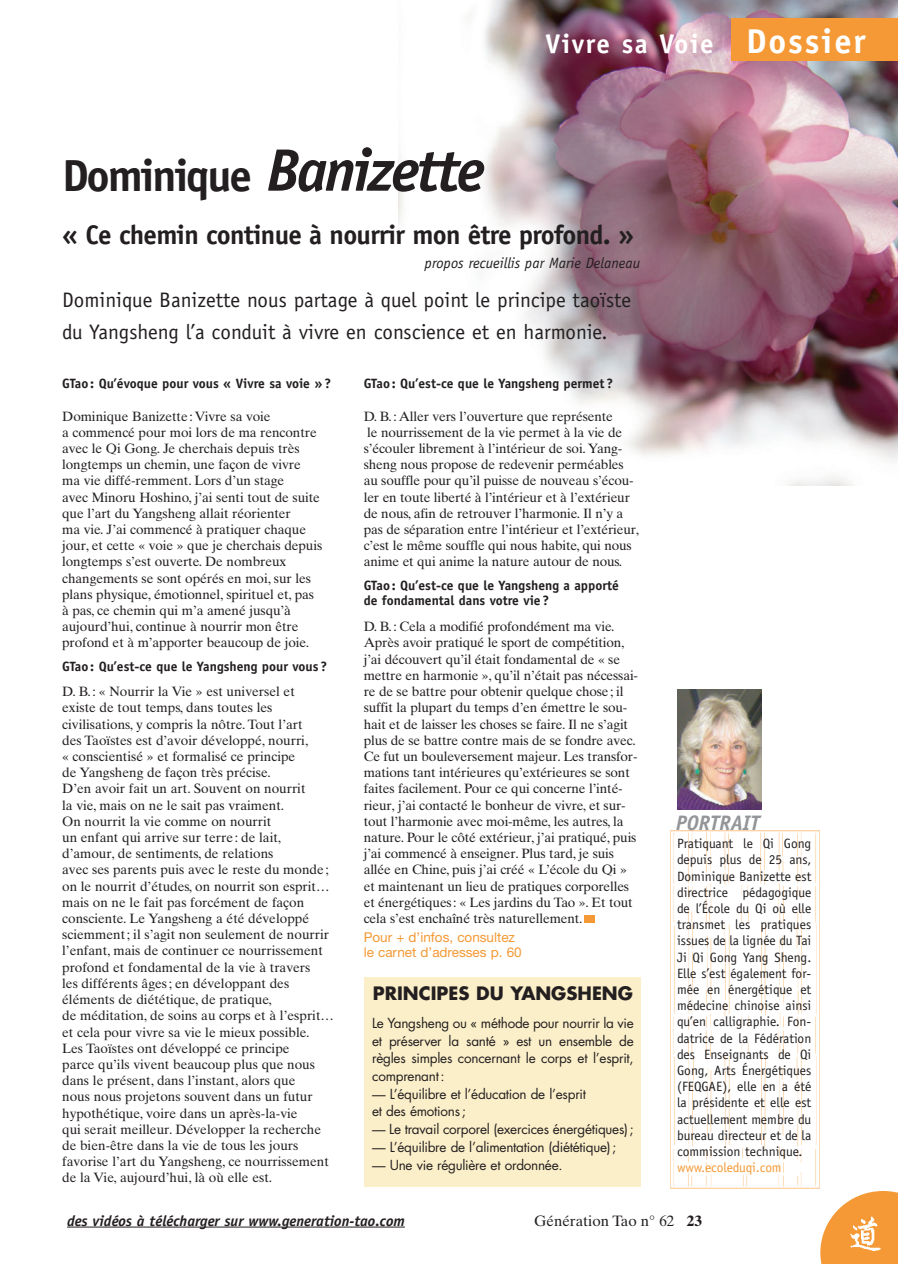
<style>
.page{position:relative;width:898px;height:1264px;background:#fff}
.page>*{position:absolute;margin:0;border:0;box-sizing:border-box;transform-origin:0 0}
.t1{font:700 45px "Officina Sans";letter-spacing:-.05em;color:#231f20}
.t2{font:700 27px "Officina Sans";letter-spacing:-.03em;color:#231f20}
.t3{font:700 27px "Officina Sans";letter-spacing:.055em;color:#fff}
.t4{font:21px/31.5px "Officina Sans";color:#231f20}
.t5{font:italic 700 21px "Officina Sans";color:#939598}
.t6{font:700 18px "Futura";color:#231f20}
.t7{font:italic 700 15px "Officina Sans";color:#231f20}
.t8{font:italic 15px "Officina Sans";color:#231f20}
.t9{font:15px "Times Ten";color:#231f20}
.t10{font:13.5px/16.2px "Times Ten";letter-spacing:-.005em;color:#231f20}
.t11{font:13.5px/16.2px "Officina Sans";color:#231f20;text-align:justify}
.t12{font:13.5px/17.7px "Futura";letter-spacing:-.02em;color:#231f20;text-align:justify}
.t13{font:700 13.5px/15px "Officina Sans";color:#231f20}
.t14{font:13.5px/15px "Helvetica Neue";color:#f49935}
.t15{font:13.5px "Officina Sans";letter-spacing:-.01em;color:#f49935}
.s1{font-style:italic;font-size:60px}
.s2{font-size:34.5px}
.s3{font-weight:700}
</style>
<div class="page">
<img style="left:398px;top:0;width:499px;height:485px">
<div style="left:583px;top:915px;width:11px;height:7px;background:#f49935"></div>
<svg style="left:820px;top:1191px;width:77px;height:72px"></svg>
<img style="left:848px;top:1213px;width:33px;height:38px">
<hr style="left:67px;top:1226px;width:337px;height:1px;background:#231f20">
<img style="left:670px;top:830px;width:149px;height:357px">
<img style="left:677px;top:689px;width:84px;height:120px">
<div style="left:364px;top:976px;width:277px;height:210px;background:#fbefc9"></div>
<div style="left:731px;top:18px;width:166px;height:43px;background:#f49935"></div>
<h1 class="t1" style="left:62px;top:158px;width:424px">Dominique <span class="s1">Banizette</span></h1>
<h2 class="t3" style="left:545px;top:33px;width:322px">Vivre sa Voie <span class="s2">Dossier</span></h2>
<h2 class="t2" style="left:62px;top:224px;width:573px">« Ce chemin continue à nourrir mon être profond. »</h2>
<p class="t8" style="left:425px;top:257px;width:217px">propos recueillis par Marie Delaneau</p>
<h3 class="t4" style="left:62px;top:286px;width:570px">Dominique Banizette nous partage à quel point le principe taoïste du Yangsheng l’a conduit à vivre en conscience et en harmonie.</h3>
<p class="t13" style="left:62px;top:377px;width:270px">GTao: Qu’évoque pour vous « Vivre sa voie »?</p>
<p class="t10" style="left:62px;top:409px;width:261px">Dominique Banizette: Vivre sa voie<br>a commencé pour moi lors de ma rencontre avec le Qi Gong. Je cherchais depuis très longtemps un chemin, une façon de vivre<br>ma vie diffé-remment. Lors d’un stage<br>avec Minoru Hoshino, j’ai senti tout de suite que l’art du Yangsheng allait réorienter<br>ma vie. J’ai commencé à pratiquer chaque jour, et cette « voie » que je cherchais depuis longtemps s’est ouverte. De nombreux changements se sont opérés en moi, sur les plans physique, émotionnel, spirituel et, pas à pas, ce chemin qui m’a amené jusqu’à aujourd’hui, continue à nourrir mon être profond et à m’apporter beaucoup de joie.</p>
<p class="t13" style="left:62px;top:660px;width:266px">GTao: Qu’est-ce que le Yangsheng pour vous?</p>
<p class="t10" style="left:62px;top:684px;width:273px">D. B. : « Nourrir la Vie » est universel et<br>existe de tout temps, dans toutes les civilisations, y compris la nôtre. Tout l’art<br>des Taoïstes est d’avoir développé, nourri,<br>« conscientisé » et formalisé ce principe<br>de Yangsheng de façon très précise.<br>D’en avoir fait un art. Souvent on nourrit<br>la vie, mais on ne le sait pas vraiment.<br>On nourrit la vie comme on nourrit<br>un enfant qui arrive sur terre : de lait, d’amour, de sentiments, de relations<br>avec ses parents puis avec le reste du monde ; on le nourrit d’études, on nourrit son esprit… mais on ne le fait pas forcément de façon consciente. Le Yangsheng a été développé sciemment ; il s’agit non seulement de nourrir l’enfant, mais de continuer ce nourrissement profond et fondamental de la vie à travers<br>les différents âges ; en développant des éléments de diététique, de pratique,<br>de méditation, de soins au corps et à l’esprit… et cela pour vivre sa vie le mieux possible.<br>Les Taoïstes ont développé ce principe<br>parce qu’ils vivent beaucoup plus que nous dans le présent, dans l’instant, alors que<br>nous nous projetons souvent dans un futur hypothétique, voire dans un après-la-vie<br>qui serait meilleur. Développer la recherche de bien-être dans la vie de tous les jours favorise l’art du Yangsheng, ce nourrissement de la Vie, aujourd’hui, là où elle est.</p>
<p class="t13" style="left:363px;top:377px;width:251px">GTao: Qu’est-ce que le Yangsheng permet?</p>
<p class="t10" style="left:363px;top:409px;width:277px">D. B.: Aller vers l’ouverture que représente<br>le nourrissement de la vie permet à la vie de s’écouler librement à l’intérieur de soi. Yang&shy;sheng nous propose de redevenir perméables au souffle pour qu’il puisse de nouveau s’écou&shy;ler en toute liberté à l’intérieur et à l’extérieur de nous, afin de retrouver l’harmonie. Il n’y a pas de séparation entre l’intérieur et l’extérieur, c’est le même souffle qui nous habite, qui nous anime et qui anime la nature autour de nous.</p>
<p class="t13" style="left:363px;top:579px;width:256px">GTao: Qu’est-ce que le Yangsheng a apporté de fondamental dans votre vie?</p>
<p class="t10" style="left:363px;top:619px;width:276px">D. B.: Cela a modifié profondément ma vie.<br>Après avoir pratiqué le sport de compétition, j’ai découvert qu’il était fondamental de « se mettre en harmonie », qu’il n’était pas nécessai&shy;re de se battre pour obtenir quelque chose; il suffit la plupart du temps d’en émettre le sou&shy;hait et de laisser les choses se faire. Il ne s’agit plus de se battre contre mais de se fondre avec.<br>Ce fut un bouleversement majeur. Les transfor&shy;mations tant intérieures qu’extérieures se sont faites facilement. Pour ce qui concerne l’inté&shy;rieur, j’ai contacté le bonheur de vivre, et sur&shy;tout l’harmonie avec moi-même, les autres, la nature. Pour le côté extérieur, j’ai pratiqué, puis j’ai commencé à enseigner. Plus tard, je suis allée en Chine, puis j’ai créé « L’école du Qi » et maintenant un lieu de pratiques corporelles et énergétiques: « Les jardins du Tao ». Et tout cela s’est enchaîné très naturellement.</p>
<p class="t14" style="left:363px;top:931px;width:159px">Pour + d’infos, consultez le carnet d’adresses p. 60</p>
<h3 class="t6" style="left:373px;top:984px;width:261px">PRINCIPES DU YANGSHENG</h3>
<p class="t12" style="left:372px;top:1014px;width:263px">Le Yangsheng ou « méthode pour nourrir la vie et préserver la santé » est un ensemble de règles simples concernant le corps et l’esprit, comprenant:</p>
<p class="t12" style="left:372px;top:1085px;width:215px">— L’équilibre et l’éducation de l’esprit et des émotions;</p>
<p class="t12" style="left:372px;top:1121px;width:263px">— Le travail corporel (exercices énergétiques);</p>
<p class="t12" style="left:372px;top:1138px;width:246px">— L’équilibre de l’alimentation (diététique);</p>
<p class="t12" style="left:372px;top:1156px;width:192px">— Une vie régulière et ordonnée.</p>
<h3 class="t5" style="left:675px;top:814px;width:86px">PORTRAIT</h3>
<p class="t11" style="left:676px;top:836px;width:136px">Pratiquant le Qi Gong depuis plus de 25 ans, Dominique Banizette est directrice pédagogique de l’École du Qi où elle transmet les pratiques issues de la lignée du Tai Ji Qi Gong Yang Sheng.<br>Elle s’est également for&shy;mée en énergétique et médecine chinoise ainsi qu’en calligraphie. Fon&shy;datrice de la Fédération des Enseignants de Qi Gong, Arts Énergétiques (FEQGAE), elle en a été la présidente et elle est actuellement membre du bureau directeur et de la commission technique.</p>
<p class="t15" style="left:676px;top:1162px;width:106px">www.ecoleduqi.com</p>
<p class="t7" style="left:67px;top:1214px;width:339px">des vidéos à télécharger sur www.generation-tao.com</p>
<p class="t9" style="left:534px;top:1215px;width:169px">Génération Tao n° 62 <span class="s3">23</span></p>
</div>
